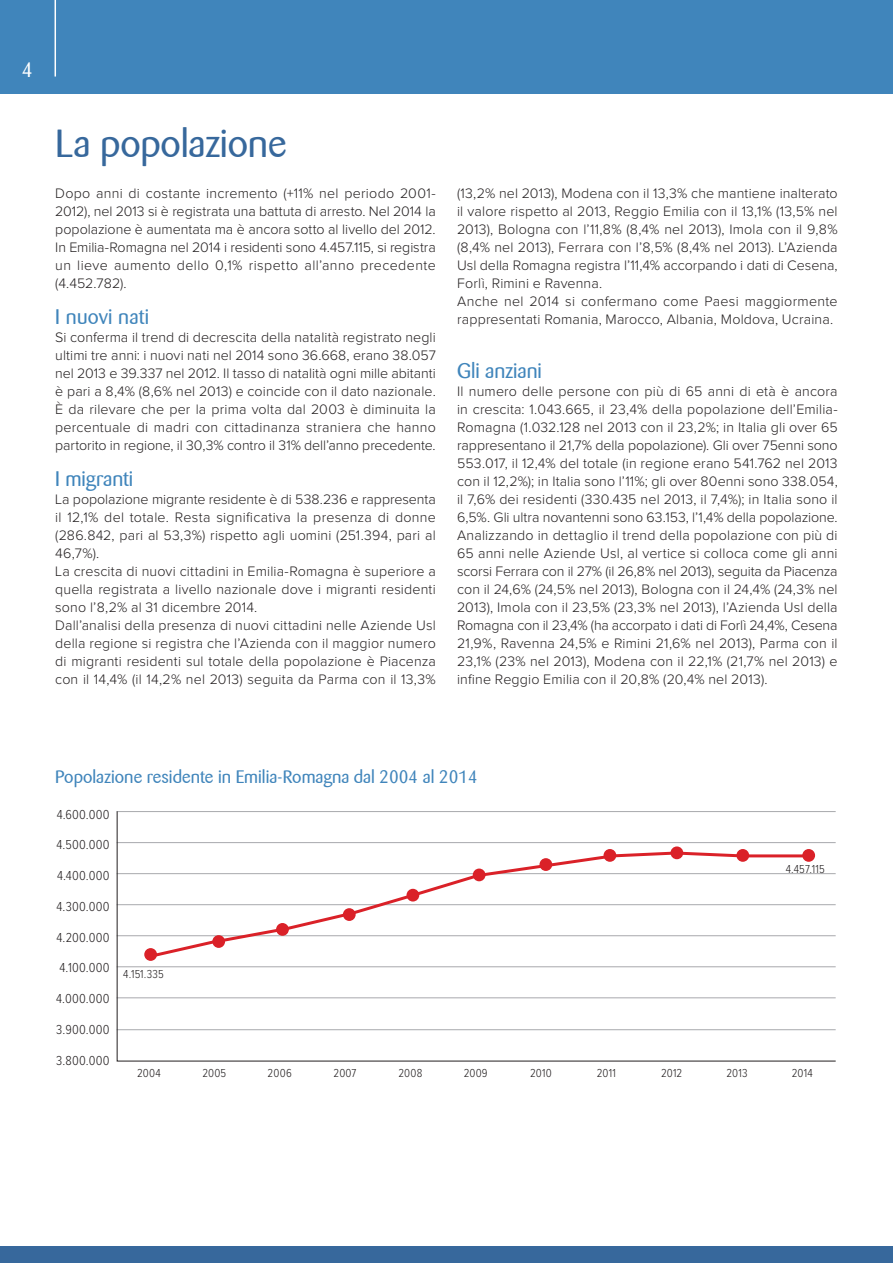
<style>
.page{position:relative;width:893px;height:1263px;background:#fff}
.page>*{position:absolute;margin:0;border:0;box-sizing:border-box;transform-origin:0 0}
.t1{font:39px "Barmeno";letter-spacing:-.005em;color:#37689c}
.t2{font:21px "Barmeno";color:#4085bb}
.t3{font:21px "Barmeno";color:#fff}
.t4{font:18px "Barmeno";color:#4085bb}
.t5{font:300 14.25px/18px "Proxima Nova";letter-spacing:.01em;color:#231f20;text-align:justify}
.t6{font:300 13.5px "Proxima Nova Cond";letter-spacing:.015em;color:#231f20}
.t7{font:300 12px "Proxima Nova Cond";letter-spacing:.015em;color:#231f20}
</style>
<div class="page">
<div style="left:0;top:0;width:893px;height:94px;background:#4085bb"></div>
<div style="left:0;top:1246px;width:893px;height:17px;background:#37689c"></div>
<hr style="left:55px;top:0;width:1px;height:77px;background:#fff">
<svg style="left:117px;top:811px;width:719px;height:251px"></svg>
<div style="left:145px;top:949px;width:11px;height:11px;background:#da2128;border-radius:50%"></div>
<div style="left:144px;top:948px;width:13px;height:13px;border:2px solid #da2128;border-radius:50%"></div>
<div style="left:604px;top:850px;width:11px;height:11px;background:#da2128;border-radius:50%"></div>
<div style="left:603px;top:849px;width:13px;height:13px;border:2px solid #da2128;border-radius:50%"></div>
<div style="left:671px;top:847px;width:11px;height:11px;background:#da2128;border-radius:50%"></div>
<div style="left:670px;top:846px;width:13px;height:13px;border:2px solid #da2128;border-radius:50%"></div>
<div style="left:737px;top:850px;width:11px;height:11px;background:#da2128;border-radius:50%"></div>
<div style="left:736px;top:849px;width:13px;height:13px;border:2px solid #da2128;border-radius:50%"></div>
<div style="left:803px;top:850px;width:11px;height:11px;background:#da2128;border-radius:50%"></div>
<div style="left:802px;top:849px;width:13px;height:13px;border:2px solid #da2128;border-radius:50%"></div>
<div style="left:473px;top:868px;width:12px;height:13px;background:#da2128;border-radius:50%"></div>
<div style="left:540px;top:859px;width:11px;height:11px;background:#da2128;border-radius:50%"></div>
<div style="left:539px;top:858px;width:13px;height:13px;border:2px solid #da2128;border-radius:50%"></div>
<div style="left:212px;top:935px;width:13px;height:13px;background:#da2128;border-radius:50%"></div>
<div style="left:277px;top:924px;width:11px;height:11px;background:#da2128;border-radius:50%"></div>
<div style="left:276px;top:923px;width:13px;height:13px;border:2px solid #da2128;border-radius:50%"></div>
<div style="left:406px;top:889px;width:13px;height:12px;background:#da2128;border-radius:50%"></div>
<div style="left:343px;top:908px;width:13px;height:13px;background:#da2128;border-radius:50%"></div>
<h2 class="t3" style="left:22px;top:57px;width:13px">4</h2>
<h1 class="t1" style="left:55px;top:121px;width:233px">La popolazione</h1>
<p class="t5" style="left:55px;top:185px;width:382px">Dopo anni di costante incremento (+11% nel periodo 2001- 2012), nel 2013 si è registrata una battuta di arresto. Nel 2014 la popolazione è aumentata ma è ancora sotto al livello del 2012.<br>In Emilia-Romagna nel 2014 i residenti sono 4.457.115, si registra un lieve aumento dello 0,1% rispetto all’anno precedente (4.452.782).</p>
<h2 class="t2" style="left:55px;top:305px;width:95px">I nuovi nati</h2>
<p class="t5" style="left:55px;top:329px;width:382px">Si conferma il trend di decrescita della natalità registrato negli ultimi tre anni: i nuovi nati nel 2014 sono 36.668, erano 38.057 nel 2013 e 39.337 nel 2012. Il tasso di natalità ogni mille abitanti è pari a 8,4% (8,6% nel 2013) e coincide con il dato nazionale. è da rilevare che per la prima volta dal 2003 è diminuita la percentuale di madri con cittadinanza straniera che hanno partorito in regione, il 30,3% contro il 31% dell’anno precedente.</p>
<h2 class="t2" style="left:55px;top:467px;width:80px">I migranti</h2>
<p class="t5" style="left:55px;top:491px;width:382px;text-align:left">La popolazione migrante residente è di 538.236 e rappresenta il 12,1% del totale. Resta significativa la presenza di donne (286.842, pari al 53,3%) rispetto agli uomini (251.394, pari al 46,7%).<br>La crescita di nuovi cittadini in Emilia-Romagna è superiore a quella registrata a livello nazionale dove i migranti residenti sono l’8,2% al 31 dicembre 2014.<br>Dall’analisi della presenza di nuovi cittadini nelle Aziende Usl della regione si registra che l’Azienda con il maggior numero di migranti residenti sul totale della popolazione è Piacenza con il 14,4% (il 14,2% nel 2013) seguita da Parma con il 13,3%</p>
<p class="t5" style="left:457px;top:185px;width:382px;text-align:left">(13,2% nel 2013), Modena con il 13,3% che mantiene inalterato il valore rispetto al 2013, Reggio Emilia con il 13,1% (13,5% nel 2013), Bologna con l’11,8% (8,4% nel 2013), Imola con il 9,8% (8,4% nel 2013), Ferrara con l’8,5% (8,4% nel 2013). L’Azienda Usl della Romagna registra l’11,4% accorpando i dati di Cesena, Forlì, Rimini e Ravenna.<br>Anche nel 2014 si confermano come Paesi maggiormente rappresentati Romania, Marocco, Albania, Moldova, Ucraina.</p>
<h2 class="t2" style="left:457px;top:359px;width:86px">Gli anziani</h2>
<p class="t5" style="left:457px;top:383px;width:382px">Il numero delle persone con più di 65 anni di età è ancora in crescita: 1.043.665, il 23,4% della popolazione dell’Emilia-Romagna (1.032.128 nel 2013 con il 23,2%; in Italia gli over 65 rappresentano il 21,7% della popolazione). Gli over 75enni sono 553.017, il 12,4% del totale (in regione erano 541.762 nel 2013 con il 12,2%); in Italia sono l’11%; gli over 80enni sono 338.054, il 7,6% dei residenti (330.435 nel 2013, il 7,4%); in Italia sono il 6,5%. Gli ultra novantenni sono 63.153, l’1,4% della popolazione.<br>Analizzando in dettaglio il trend della popolazione con più di 65 anni nelle Aziende Usl, al vertice si colloca come gli anni scorsi Ferrara con il 27% (il 26,8% nel 2013), seguita da Piacenza con il 24,6% (24,5% nel 2013), Bologna con il 24,4% (24,3% nel 2013), Imola con il 23,5% (23,3% nel 2013), l’Azienda Usl della Romagna con il 23,4% (ha accorpato i dati di Forlì 24,4%, Cesena 21,9%, Ravenna 24,5% e Rimini 21,6% nel 2013), Parma con il 23,1% (23% nel 2013), Modena con il 22,1% (21,7% nel 2013) e infine Reggio Emilia con il 20,8% (20,4% nel 2013).</p>
<p class="t4" style="left:55px;top:766px;width:424px">Popolazione residente in Emilia-Romagna dal 2004 al 2014</p>
<p class="t6" style="left:57px;top:808px;width:54px">4.600.000</p>
<p class="t6" style="left:57px;top:839px;width:55px">4.500.000</p>
<p class="t6" style="left:57px;top:869px;width:54px">4.400.000</p>
<p class="t6" style="left:57px;top:900px;width:54px">4.300.000</p>
<p class="t6" style="left:57px;top:931px;width:54px">4.200.000</p>
<p class="t6" style="left:59px;top:962px;width:52px">4.100.000</p>
<p class="t6" style="left:56px;top:992px;width:55px">4.000.000</p>
<p class="t6" style="left:56px;top:1023px;width:55px">3.900.000</p>
<p class="t6" style="left:56px;top:1054px;width:55px">3.800.000</p>
<p class="t7" style="left:137px;top:1067px;width:25px">2004</p>
<p class="t7" style="left:202px;top:1067px;width:25px">2005</p>
<p class="t7" style="left:268px;top:1067px;width:26px">2006</p>
<p class="t7" style="left:334px;top:1067px;width:24px">2007</p>
<p class="t7" style="left:398px;top:1067px;width:25px">2008</p>
<p class="t7" style="left:464px;top:1067px;width:26px">2009</p>
<p class="t7" style="left:530px;top:1067px;width:23px">2010</p>
<p class="t7" style="left:597px;top:1067px;width:21px">2011</p>
<p class="t7" style="left:661px;top:1067px;width:23px">2012</p>
<p class="t7" style="left:726px;top:1067px;width:23px">2013</p>
<p class="t7" style="left:792px;top:1067px;width:23px">2014</p>
<p class="t7" style="left:786px;top:863px;width:41px">4.457.115</p>
<p class="t7" style="left:123px;top:968px;width:42px">4.151.335</p>
</div>
